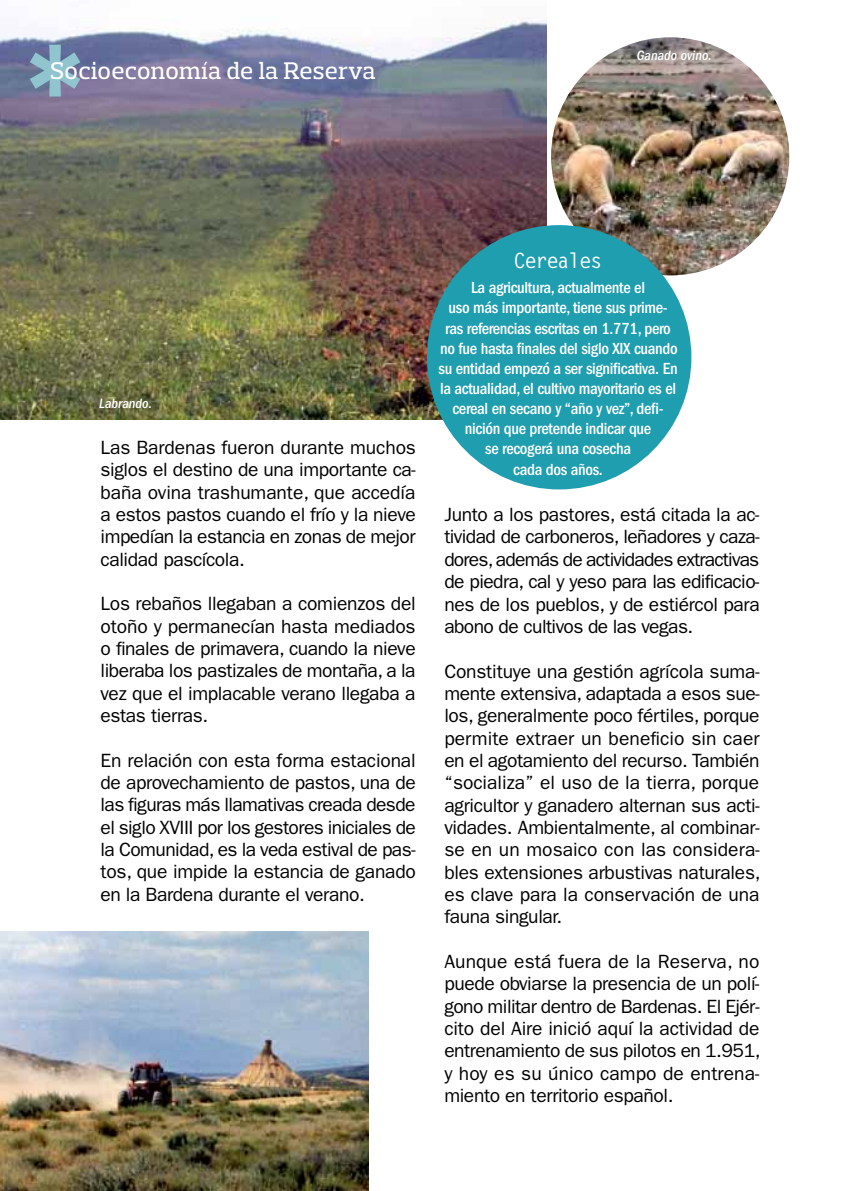
<style>
.page{position:relative;width:844px;height:1191px;background:#fff}
.page>*{position:absolute;margin:0;border:0;box-sizing:border-box;transform-origin:0 0}
.t1{font:500 24.5px "Prelo Slab";letter-spacing:.01em;color:#fff}
.t2{font:700 21px "Letter Gothic Std";letter-spacing:-.08em;color:#fff}
.t3{font:19.25px/22.4px "ITC Franklin Gothic Std";letter-spacing:-.02em;color:#000;text-align:justify}
.t4{font:500 condensed 16.62px/20.1px "ITC Franklin Gothic Std";letter-spacing:-.02em;color:#fff;text-align:center}
.t5{font:italic 500 condensed 14px "ITC Franklin Gothic Std";color:#fff}
</style>
<div class="page">
<img style="left:0;top:17px;width:546px;height:402px">
<img style="left:0;top:931px;width:368px;height:260px">
<img style="left:551px;top:37px;width:238px;height:238px;border-radius:119px">
<div style="left:427px;top:225px;width:264px;height:264px;background:#1f9eb0;border-radius:50%"></div>
<svg style="left:30px;top:45px;width:50px;height:51px;background:#7f9eb6"></svg>
<p class="t1" style="left:50px;top:56px;width:327px">Socioeconomía de la Reserva</p>
<p class="t5" style="left:636px;top:48px;width:76px">Ganado ovino.</p>
<p class="t5" style="left:99px;top:395px;width:54px">Labrando.</p>
<p class="t3" style="left:100px;top:436px;width:317px">Las Bardenas fueron durante muchos siglos el destino de una importante ca&shy;baña ovina trashumante, que accedía a estos pastos cuando el frío y la nieve impedían la estancia en zonas de mejor calidad pascícola.</p>
<p class="t3" style="left:100px;top:593px;width:317px">Los rebaños llegaban a comienzos del otoño y permanecían hasta mediados o finales de primavera, cuando la nieve liberaba los pastizales de montaña, a la vez que el implacable verano llegaba a estas tierras.</p>
<p class="t3" style="left:100px;top:749px;width:317px">En relación con esta forma estacional de aprovechamiento de pastos, una de las figuras más llamativas creada desde el siglo XVIII por los gestores iniciales de la Comunidad, es la veda estival de pas&shy;tos, que impide la estancia de ganado en la Bardena durante el verano.</p>
<p class="t2" style="left:513px;top:248px;width:91px">Cereales</p>
<p class="t4" style="left:438px;top:278px;width:241px">La agricultura, actualmente el<br>uso más importante, tiene sus prime&shy;ras referencias escritas en 1.771, pero no fue hasta finales del siglo XIX cuando su entidad empezó a ser significativa. En la actualidad, el cultivo mayoritario es el cereal en secano y “año y vez”, defi&shy;nición que pretende indicar que<br>se recogerá una cosecha<br>cada dos años.</p>
<p class="t3" style="left:444px;top:503px;width:317px">Junto a los pastores, está citada la ac&shy;tividad de carboneros, leñadores y caza&shy;dores, además de actividades extractivas de piedra, cal y yeso para las edificacio&shy;nes de los pueblos, y de estiércol para abono de cultivos de las vegas.</p>
<p class="t3" style="left:444px;top:660px;width:317px">Constituye una gestión agrícola suma&shy;mente extensiva, adaptada a esos sue&shy;los, generalmente poco fértiles, porque permite extraer un beneficio sin caer en el agotamiento del recurso. También “socializa” el uso de la tierra, porque agricultor y ganadero alternan sus acti&shy;vidades. Ambientalmente, al combinar&shy;se en un mosaico con las considera&shy;bles extensiones arbustivas naturales, es clave para la conservación de una fauna singular.</p>
<p class="t3" style="left:444px;top:950px;width:317px">Aunque está fuera de la Reserva, no puede obviarse la presencia de un polí&shy;gono militar dentro de Bardenas. El Ejér&shy;cito del Aire inició aquí la actividad de entrenamiento de sus pilotos en 1.951, y hoy es su único campo de entrena&shy;miento en territorio español.</p>
</div>
